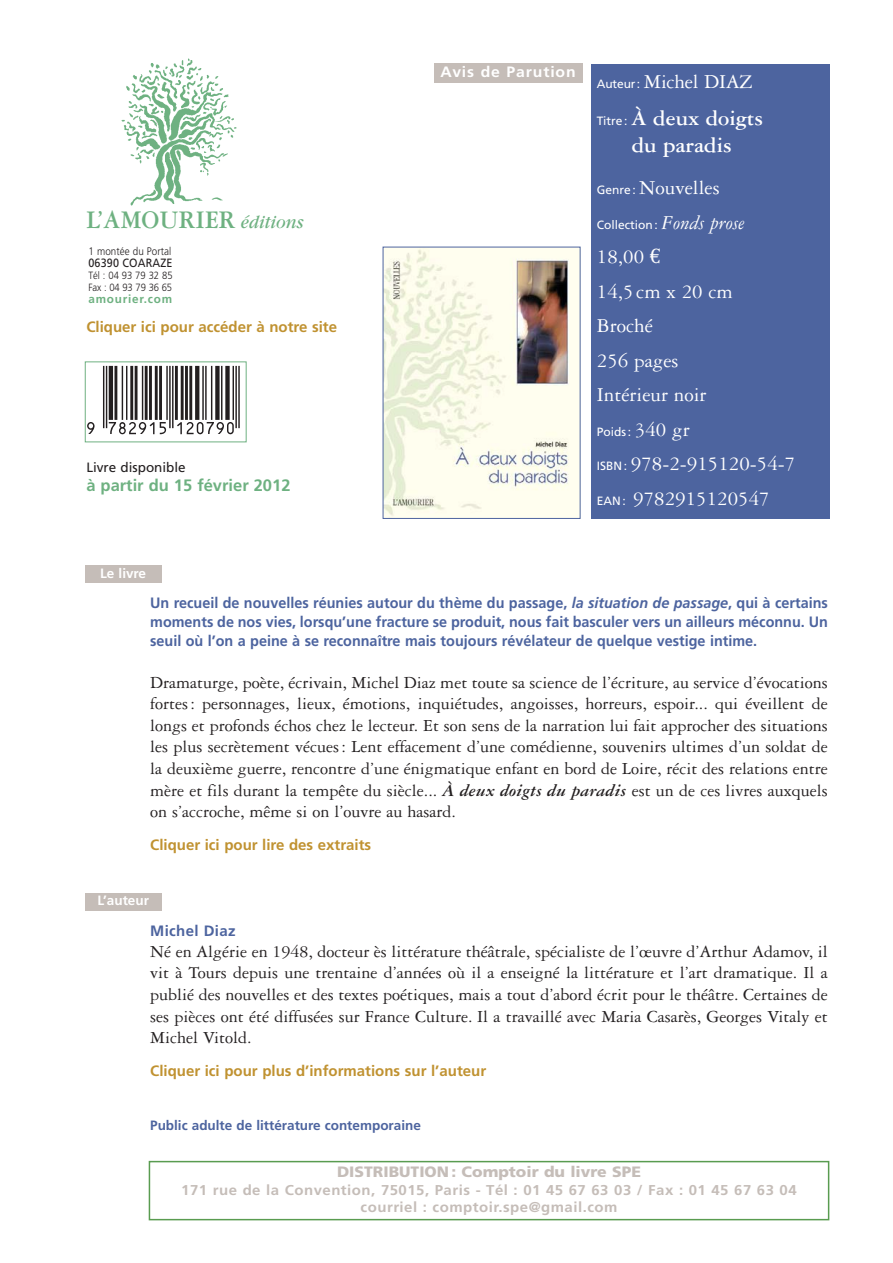
<style>
.page{position:relative;width:893px;height:1263px;background:#fff}
.page>*{position:absolute;margin:0;border:0;box-sizing:border-box;transform-origin:0 0}
.t1{font:72px "Ean P48 Lfz";color:#231f20}
.t2{font:700 27px "Garamond Three";color:#6eb181;scale:.92 1}
.t3{font:700 22.5px/27px "Garamond Three";color:#fff;text-align:center}
.t4{font:21px/34.5px "Garamond Three";color:#fff}
.t5{font:18px/21.6px "Garamond Three";color:#231f20;text-align:justify}
.t6{font:700 16.5px "Frutiger";color:#6eb181}
.t7{font:700 15px/18.8px "Frutiger";color:#4d649f;text-align:justify;scale:.96 1}
.t8{font:700 15px "Frutiger";color:#c09231}
.t9{font:900 15px "Frutiger";color:#c5bdb8;scale:1.05 1}
.t10{font:700 15px "Frutiger";letter-spacing:.055em;color:#fff;scale:1.05 1}
.t11{font:700 15px "Frutiger";letter-spacing:.02em;color:#4d649f}
.t12{font:700 14.25px/17.1px "Frutiger";letter-spacing:.035em;color:#c5bdb8;text-align:center;scale:1.05 1}
.t13{font:700 13.5px "Frutiger";color:#4d649f}
.t14{font:700 13.5px "Frutiger";color:#fff}
.t15{font:13.5px "Frutiger";color:#231f20}
.t16{font:12px "Frutiger";color:#fff}
.t17{font:12px "Frutiger";letter-spacing:.01em;color:#231f20;scale:.9 1}
.t18{font:700 11.7px "Frutiger";letter-spacing:.065em;color:#6eb181}
.t19{font:300 10.95px "Frutiger";letter-spacing:.005em;color:#231f20;scale:.9 1}
.t20{font:300 10.5px/12px "Frutiger";letter-spacing:-.005em;color:#231f20;scale:.9 1}
.s1{font-family:"Garamond";font-weight:400;font-style:italic;font-size:19.5px}
.s2{font-family:"Frutiger";font-size:12px}
.s3{font-family:"Frutiger";font-weight:400;font-size:12px}
.s4{font-family:"Garamond Three";font-style:italic;font-size:21px}
.s5{font-family:"Euro Serif"}
.s6{font-family:"Garamond Three";font-size:21px}
.s7{font-style:italic}
.s8{font-weight:700;font-style:italic}
</style>
<div class="page">
<div style="left:591px;top:64px;width:238px;height:455px;background:#4d649f"></div>
<img style="left:121px;top:58px;width:116px;height:148px">
<div style="left:433px;top:64px;width:149px;height:19px;background:#c5bdb8"></div>
<img style="left:384px;top:249px;width:194px;height:268px">
<div style="left:85px;top:566px;width:76px;height:17px;background:#c5bdb8"></div>
<div style="left:85px;top:893px;width:76px;height:17px;background:#c5bdb8"></div>
<div style="left:85px;top:362px;width:161px;height:80px;border:1px solid #6eb181"></div>
<div style="left:149px;top:1161px;width:680px;height:59px;border:2px solid #599c50"></div>
<h2 class="t2" style="left:86px;top:210px;width:237px">L’AMOURIER <span class="s1">éditions</span></h2>
<p class="t19" style="left:88px;top:246px;width:93px">1 montée du Portal</p>
<p class="t17" style="left:88px;top:258px;width:95px">06390 COARAZE</p>
<p class="t20" style="left:88px;top:270px;width:95px">Tél : 04 93 79 32 85<br>Fax : 04 93 79 36 65</p>
<p class="t18" style="left:88px;top:294px;width:85px">amourier.com</p>
<p class="t8" style="left:86px;top:320px;width:252px">Cliquer ici pour accéder à notre site</p>
<h1 class="t1" style="left:87px;top:366px;width:154px">-:HSMJLF=VWU\^U:</h1>
<p class="t15" style="left:86px;top:462px;width:101px">Livre disponible</p>
<p class="t6" style="left:86px;top:479px;width:206px">à partir du 15 février 2012</p>
<p class="t14" style="left:100px;top:568px;width:47px">Le livre</p>
<p class="t10" style="left:440px;top:66px;width:130px">Avis de Parution</p>
<p class="t4" style="left:597px;top:66px;width:157px"><span class="s2">Auteur:</span> Michel DIAZ</p>
<p class="t3" style="left:597px;top:107px;width:168px"><span class="s3">Titre :</span> À deux doigts du paradis</p>
<p class="t4" style="left:597px;top:172px;width:124px"><span class="s2">Genre :</span> Nouvelles</p>
<p class="t16" style="left:597px;top:220px;width:149px">Collection : <span class="s4">Fonds prose</span></p>
<p class="t4" style="left:597px;top:241px;width:138px">18,00 <span class="s5">€<br></span>14,5 cm x 20 cm<br>Broché<br>256 pages<br>Intérieur noir</p>
<p class="t16" style="left:597px;top:427px;width:94px">Poids : <span class="s6">340 gr</span></p>
<p class="t4" style="left:597px;top:448px;width:200px"><span class="s2">ISBN :</span> 978-2-915120-54-7<br><span class="s2">EAN :</span> 9782915120547</p>
<p class="t7" style="left:150px;top:595px;width:707px">Un recueil de nouvelles réunies autour du thème du passage, <span class="s7">la situation de passage</span>, qui à certains moments de nos vies, lorsqu’une fracture se produit, nous fait basculer vers un ailleurs méconnu. Un seuil où l’on a peine à se reconnaître mais toujours révélateur de quelque vestige intime.</p>
<p class="t5" style="left:150px;top:673px;width:679px">Dramaturge, poète, écrivain, Michel Diaz met toute sa science de l’écriture, au service d’évocations fortes : personnages, lieux, émotions, inquiétudes, angoisses, horreurs, espoir... qui éveillent de longs et profonds échos chez le lecteur. Et son sens de la narration lui fait approcher des situations les plus secrètement vécues : Lent effacement d’une comédienne, souvenirs ultimes d’un soldat de la deuxième guerre, rencontre d’une énigmatique enfant en bord de Loire, récit des relations entre mère et fils durant la tempête du siècle... <span class="s8">À deux doigts du paradis</span> est un de ces livres auxquels on s’accroche, même si on l’ouvre au hasard.</p>
<p class="t8" style="left:150px;top:839px;width:222px">Cliquer ici pour lire des extraits</p>
<p class="t14" style="left:97px;top:895px;width:53px">L’auteur</p>
<p class="t11" style="left:150px;top:924px;width:87px">Michel Diaz</p>
<p class="t5" style="left:150px;top:942px;width:679px">Né en Algérie en 1948, docteur ès littérature théâtrale, spécialiste de l’œuvre d’Arthur Adamov, il vit à Tours depuis une trentaine d’années où il a enseigné la littérature et l’art dramatique. Il a publié des nouvelles et des textes poétiques, mais a tout d’abord écrit pour le théâtre. Certaines de ses pièces ont été diffusées sur France Culture. Il a travaillé avec Maria Casarès, Georges Vitaly et Michel Vitold.</p>
<p class="t8" style="left:150px;top:1065px;width:337px">Cliquer ici pour plus d’informations sur l’auteur</p>
<p class="t13" style="left:150px;top:1120px;width:272px">Public adulte de littérature contemporaine</p>
<p class="t9" style="left:337px;top:1166px;width:291px">DISTRIBUTION : Comptoir du livre SPE</p>
<p class="t12" style="left:181px;top:1183px;width:587px">171 rue de la Convention, 75015, Paris - Tél : 01 45 67 63 03 / Fax : 01 45 67 63 04 courriel : comptoir.spe@gmail.com</p>
</div>
